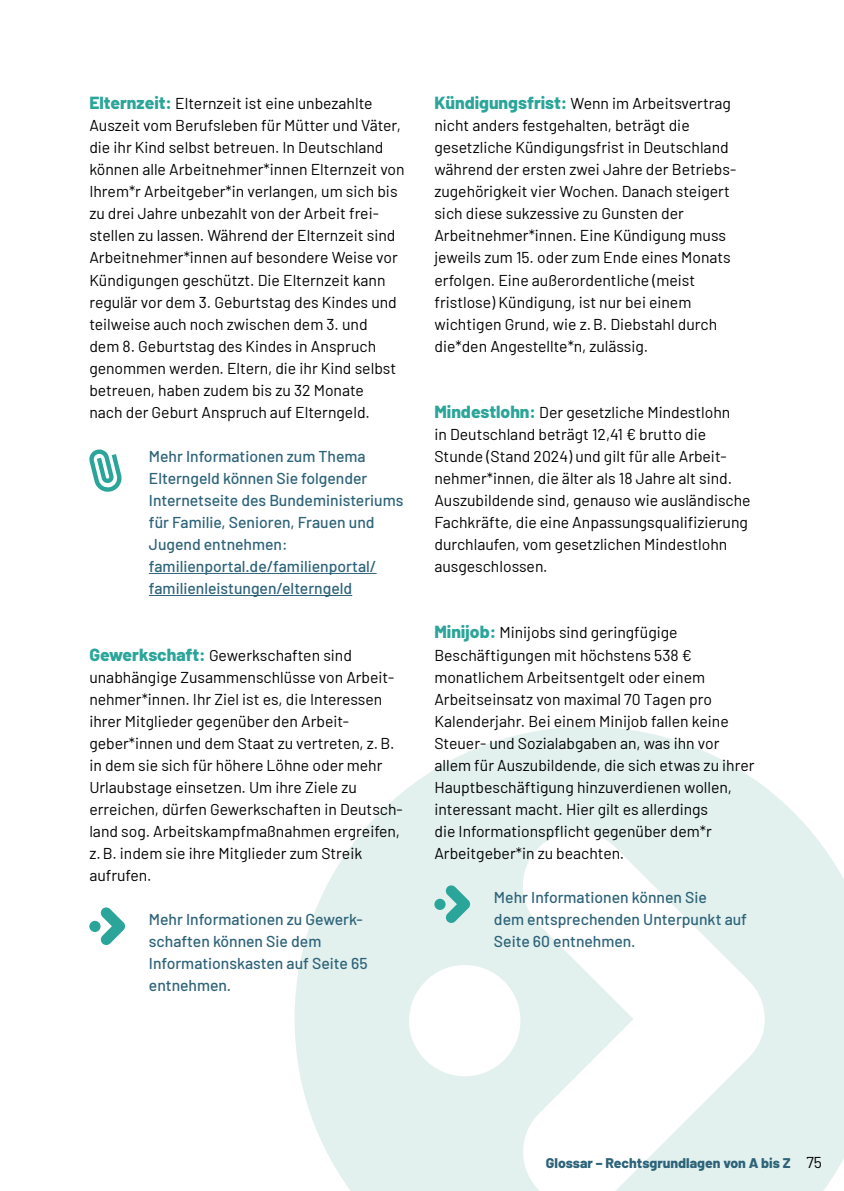
<style>
.page{position:relative;width:844px;height:1191px;background:#fff}
.page>*{position:absolute;margin:0;border:0;box-sizing:border-box;transform-origin:0 0}
.Glossar{font:15.75px/22.1px "Barlow";color:#000}
.Hervorhebung_ohne_Abstand_AN{font:500 15.75px/22.1px "Barlow";color:#2d6379}
.Hervorhebung_AN{font:500 15.75px/22.1px "Barlow";color:#2d6379}
.t1{font:800 14px "Barlow";color:#2d6379}
.s1{font-weight:800;font-size:17.5px;color:#2ba59a}
.s2{font-weight:400;font-size:15.75px;color:#000}
</style>
<div class="page">
<svg style="left:294px;top:727px;width:549px;height:464px;fill:#e3f1ee"></svg>
<svg style="left:517px;top:826px;width:252px;height:365px"></svg>
<div style="left:409px;top:965px;width:111px;height:111px;background:#fff;border-radius:50%"></div>
<hr style="left:149px;top:573px;width:227px;height:1px;background:#2d6379">
<hr style="left:149px;top:595px;width:203px;height:1px;background:#2d6379">
<svg style="left:89px;top:449px;width:33px;height:43px"></svg>
<svg style="left:100px;top:907px;width:25px;height:38px"></svg>
<div style="left:89px;top:920px;width:11px;height:12px;background:#2ba59a;border-radius:50%"></div>
<svg style="left:445px;top:885px;width:25px;height:38px"></svg>
<div style="left:434px;top:898px;width:11px;height:12px;background:#2ba59a;border-radius:50%"></div>
<p class="Glossar" style="left:89px;top:91px;width:317px"><span class="s1">Elternzeit:</span> Elternzeit ist eine unbezahlte Auszeit vom Berufsleben für Mütter und Väter, die ihr Kind selbst betreuen. In Deutschland können alle Arbeitnehmer*innen Elternzeit von Ihrem*r Arbeitgeber*in verlangen, um sich bis zu drei Jahre unbezahlt von der Arbeit frei&shy;stellen zu lassen. Während der Elternzeit sind Arbeitnehmer*innen auf besondere Weise vor Kündigungen geschützt. Die Elternzeit kann regulär vor dem 3. Geburtstag des Kindes und teilweise auch noch zwischen dem 3. und<br>dem 8. Geburtstag des Kindes in Anspruch genommen werden. Eltern, die ihr Kind selbst betreuen, haben zudem bis zu 32 Monate<br>nach der Geburt Anspruch auf Elterngeld.</p>
<p class="Hervorhebung_ohne_Abstand_AN" style="left:149px;top:444px;width:256px">Mehr Informationen zum Thema<br>Elterngeld können Sie folgender<br>Internetseite des Bundeministeriums für Familie, Senioren, Frauen und<br>Jugend entnehmen: familienportal.de/familienportal/ familienleistungen/elterngeld</p>
<p class="Glossar" style="left:89px;top:642px;width:315px"><span class="s1">Gewerkschaft:</span> Gewerkschaften sind unabhängige Zusammenschlüsse von Arbeit&shy;nehmer*innen. Ihr Ziel ist es, die Interessen ihrer Mitglieder gegenüber den Arbeit&shy;geber*innen und dem Staat zu vertreten, z.B. in dem sie sich für höhere Löhne oder mehr Urlaubstage einsetzen. Um ihre Ziele zu erreichen, dürfen Gewerkschaften in Deutsch&shy;land sog. Arbeitskampfmaßnahmen ergreifen, z.B. indem sie ihre Mitglieder zum Streik aufrufen.</p>
<p class="Hervorhebung_AN" style="left:149px;top:907px;width:220px">Mehr Informationen zu Gewerk&shy;schaften können Sie dem<br>Informationskasten auf Seite 65 entnehmen.</p>
<p class="Glossar" style="left:434px;top:91px;width:303px"><span class="s1">Kündigungsfrist:</span> Wenn im Arbeitsvertrag nicht anders festgehalten, beträgt die gesetzliche Kündigungsfrist in Deutschland während der ersten zwei Jahre der Betriebs&shy;zugehörigkeit vier Wochen. Danach steigert sich diese sukzessive zu Gunsten der Arbeitnehmer*innen. Eine Kündigung muss jeweils zum 15. oder zum Ende eines Monats erfolgen. Eine außerordentliche (meist fristlose) Kündigung, ist nur bei einem wichtigen Grund, wie z.B. Diebstahl durch die*den Angestellte*n, zulässig.</p>
<p class="Glossar" style="left:434px;top:400px;width:317px"><span class="s1">Mindestlohn:</span> Der gesetzliche Mindestlohn<br>in Deutschland beträgt 12,41 € brutto die Stunde (Stand 2024) und gilt für alle Arbeit&shy;nehmer*innen, die älter als 18 Jahre alt sind.<br>Auszubildende sind, genauso wie ausländische Fachkräfte, die eine Anpassungsqualifizierung durchlaufen, vom gesetzlichen Mindestlohn ausgeschlossen.</p>
<p class="Glossar" style="left:434px;top:620px;width:321px"><span class="s1">Minijob:</span> Minijobs sind geringfügige Beschäftigungen mit höchstens 538 € monatlichem Arbeitsentgelt oder einem Arbeitseinsatz von maximal 70 Tagen pro Kalenderjahr. Bei einem Minijob fallen keine Steuer- und Sozialabgaben an, was ihn vor allem für Auszubildende, die sich etwas zu ihrer Hauptbeschäftigung hinzuverdienen wollen, interessant macht. Hier gilt es allerdings<br>die Informationspflicht gegenüber dem*r Arbeitgeber*in zu beachten.</p>
<p class="Hervorhebung_AN" style="left:494px;top:885px;width:254px">Mehr Informationen können Sie<br>dem entsprechenden Unterpunkt auf<br>Seite 60 entnehmen.</p>
<p class="t1" style="left:545px;top:1152px;width:277px">Glossar – Rechtsgrundlagen von A bis Z <span class="s2">75</span></p>
</div>
